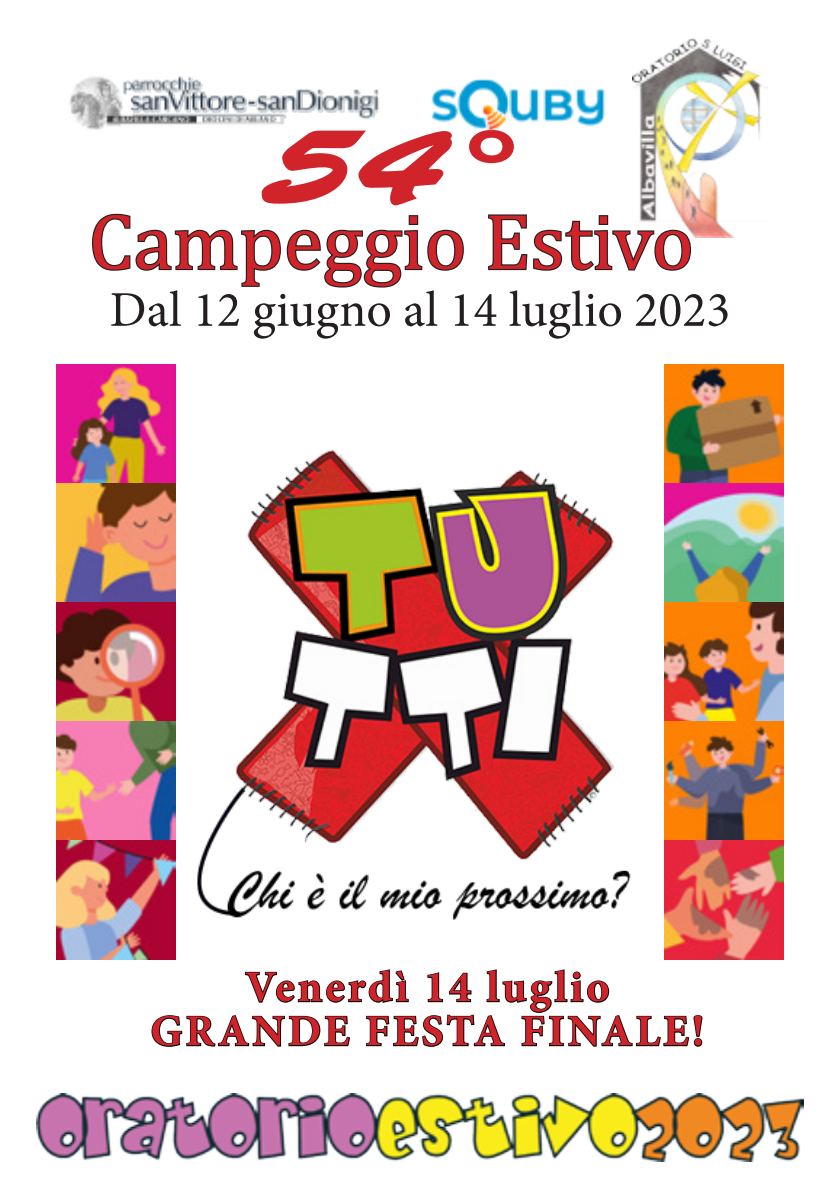
<style>
.page{position:relative;width:840px;height:1191px;background:#fff}
.page>*{position:absolute;margin:0;border:0;box-sizing:border-box;transform-origin:0 0}
.t1{font:106px "Brush Script Std";color:#d1232a;scale:1.44 1}
.t2{font:80px "Cambria";color:#d1232a}
.t3{font:50px "Minion Pro";color:#231f20}
.t4{font:700 44px "Minion Pro";letter-spacing:.07em;color:#d1232a}
</style>
<div class="page">
<img style="left:36px;top:1093px;width:767px;height:68px">
<img style="left:175px;top:434px;width:456px;height:504px">
<img style="left:56px;top:364px;width:119px;height:595px">
<img style="left:664px;top:364px;width:118px;height:595px">
<img style="left:69px;top:76px;width:310px;height:54px">
<svg style="left:260px;top:129px;width:191px;height:77px"></svg>
<svg style="left:469px;top:146px;width:45px;height:18px"></svg>
<svg style="left:92px;top:213px;width:372px;height:75px"></svg>
<svg style="left:488px;top:214px;width:203px;height:57px"></svg>
<svg style="left:151px;top:969px;width:551px;height:78px"></svg>
<img style="left:632px;top:38px;width:135px;height:200px">
<img style="left:402px;top:79px;width:203px;height:67px">
<p class="t1" style="left:263px;top:107px;width:179px">54°</p>
<p class="t2" style="left:88px;top:194px;width:606px">Campeggio Estivo</p>
<p class="t3" style="left:110px;top:276px;width:622px">Dal 12 giugno al 14 luglio 2023</p>
<p class="t4" style="left:245px;top:956px;width:366px">Venerdì 14 luglio</p>
<p class="t4" style="left:150px;top:1000px;width:555px">GRANDE FESTA FINALE!</p>
</div>
